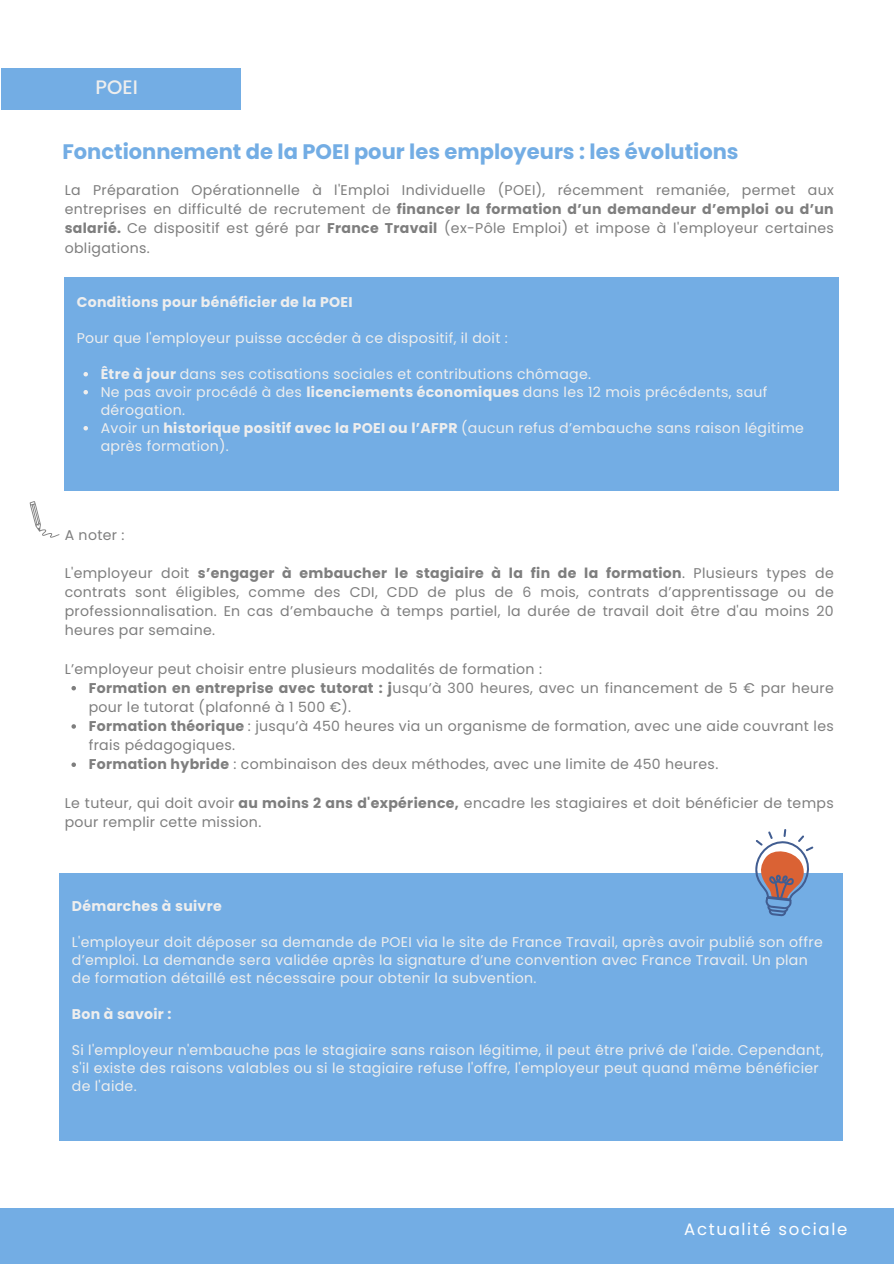
<style>
.page{position:relative;width:894px;height:1264px;background:#fff}
.page>*{position:absolute;margin:0;border:0;box-sizing:border-box;transform-origin:0 0}
.t1{font:700 21px "Poppins";color:#73ade4}
.t2{font:500 19.5px "Poppins";color:#eee}
.t3{font:16.5px "Poppins";letter-spacing:.1em;color:#fff}
.t4{font:14.1px/19.2px "Poppins";letter-spacing:.025em;color:#7e7e7e}
.t5{font:14.1px/18px "Poppins";letter-spacing:.02em;color:#eee}
.t6{font:700 14.1px "Poppins";letter-spacing:.02em;color:#eee}
.s1{font-weight:700}
</style>
<div class="page">
<div style="left:0;top:1208px;width:893px;height:55px;background:#73ade4"></div>
<div style="left:1px;top:68px;width:239px;height:42px;background:#73ade4"></div>
<svg style="left:71px;top:686px;width:5px;height:4px"></svg>
<svg style="left:71px;top:724px;width:5px;height:4px"></svg>
<svg style="left:71px;top:762px;width:5px;height:5px"></svg>
<div style="left:64px;top:277px;width:774px;height:214px;background:#73ade4"></div>
<svg style="left:83px;top:372px;width:5px;height:4px"></svg>
<svg style="left:83px;top:390px;width:5px;height:4px"></svg>
<svg style="left:83px;top:426px;width:5px;height:4px"></svg>
<div style="left:59px;top:873px;width:784px;height:267px;background:#73ade4"></div>
<svg style="left:30px;top:501px;width:29px;height:36px"></svg>
<svg style="left:755px;top:829px;width:58px;height:87px"></svg>
<h4 class="t2" style="left:96px;top:76px;width:44px">POEI</h4>
<h1 class="t1" style="left:62px;top:137px;width:677px">Fonctionnement de la POEI pour les employeurs : les évolutions</h1>
<p class="t4" style="left:65px;top:181px;width:770px;text-align:justify">La Préparation Opérationnelle à l'Emploi Individuelle (POEI), récemment remaniée, permet aux entreprises en difficulté de recrutement de <span class="s1">financer la formation d’un demandeur d’emploi ou d’un salarié.</span> Ce dispositif est géré par <span class="s1">France Travail</span> (ex-Pôle Emploi) et impose à l'employeur certaines obligations.</p>
<p class="t6" style="left:77px;top:292px;width:277px">Conditions pour bénéficier de la POEI</p>
<p class="t5" style="left:77px;top:329px;width:432px">Pour que l'employeur puisse accéder à ce dispositif, il doit :</p>
<p class="t5" style="left:101px;top:365px;width:492px"><span class="s1">Être à jour</span> dans ses cotisations sociales et contributions chômage.</p>
<h4 class="t5" style="left:101px;top:383px;width:668px">Ne pas avoir procédé à des <span class="s1">licenciements économiques</span> dans les 12 mois précédents, sauf dérogation.</h4>
<p class="t5" style="left:101px;top:419px;width:704px">Avoir un <span class="s1">historique positif avec la POEI ou l’AFPR</span> (aucun refus d’embauche sans raison légitime après formation).</p>
<h2 class="t4" style="left:65px;top:525px;width:61px">A noter :</h2>
<p class="t4" style="left:65px;top:563px;width:770px;text-align:justify">L'employeur doit <span class="s1">s’engager à embaucher le stagiaire à la fin de la formation</span>. Plusieurs types de contrats sont éligibles, comme des CDI, CDD de plus de 6 mois, contrats d’apprentissage ou de professionnalisation. En cas d’embauche à temps partiel, la durée de travail doit être d'au moins 20 heures par semaine.</p>
<p class="t4" style="left:65px;top:659px;width:478px">L’employeur peut choisir entre plusieurs modalités de formation :</p>
<p class="t4" style="left:89px;top:678px;width:746px"><span class="s1">Formation en entreprise avec tutorat : j</span>usqu’à 300 heures, avec un financement de 5 € par heure pour le tutorat (plafonné à 1 500 €).</p>
<p class="t4" style="left:89px;top:716px;width:746px"><span class="s1">Formation théorique</span> : jusqu’à 450 heures via un organisme de formation, avec une aide couvrant les frais pédagogiques.</p>
<p class="t4" style="left:89px;top:754px;width:631px"><span class="s1">Formation hybride</span> : combinaison des deux méthodes, avec une limite de 450 heures.</p>
<p class="t4" style="left:65px;top:793px;width:770px">Le tuteur, qui doit avoir <span class="s1">au moins 2 ans d'expérience,</span> encadre les stagiaires et doit bénéficier de temps pour remplir cette mission.</p>
<p class="t6" style="left:72px;top:896px;width:151px">Démarches à suivre</p>
<p class="t5" style="left:72px;top:933px;width:752px">L'employeur doit déposer sa demande de POEI via le site de France Travail, après avoir publié son offre d’emploi. La demande sera validée après la signature d’une convention avec France Travail. Un plan de formation détaillé est nécessaire pour obtenir la subvention.</p>
<p class="t6" style="left:72px;top:1004px;width:101px">Bon à savoir :</p>
<h4 class="t5" style="left:72px;top:1041px;width:753px">Si l'employeur n'embauche pas le stagiaire sans raison légitime, il peut être privé de l'aide. Cependant, s'il existe des raisons valables ou si le stagiaire refuse l'offre, l'employeur peut quand même bénéficier de l'aide.</h4>
<p class="t3" style="left:684px;top:1217px;width:164px">Actualité sociale</p>
</div>
